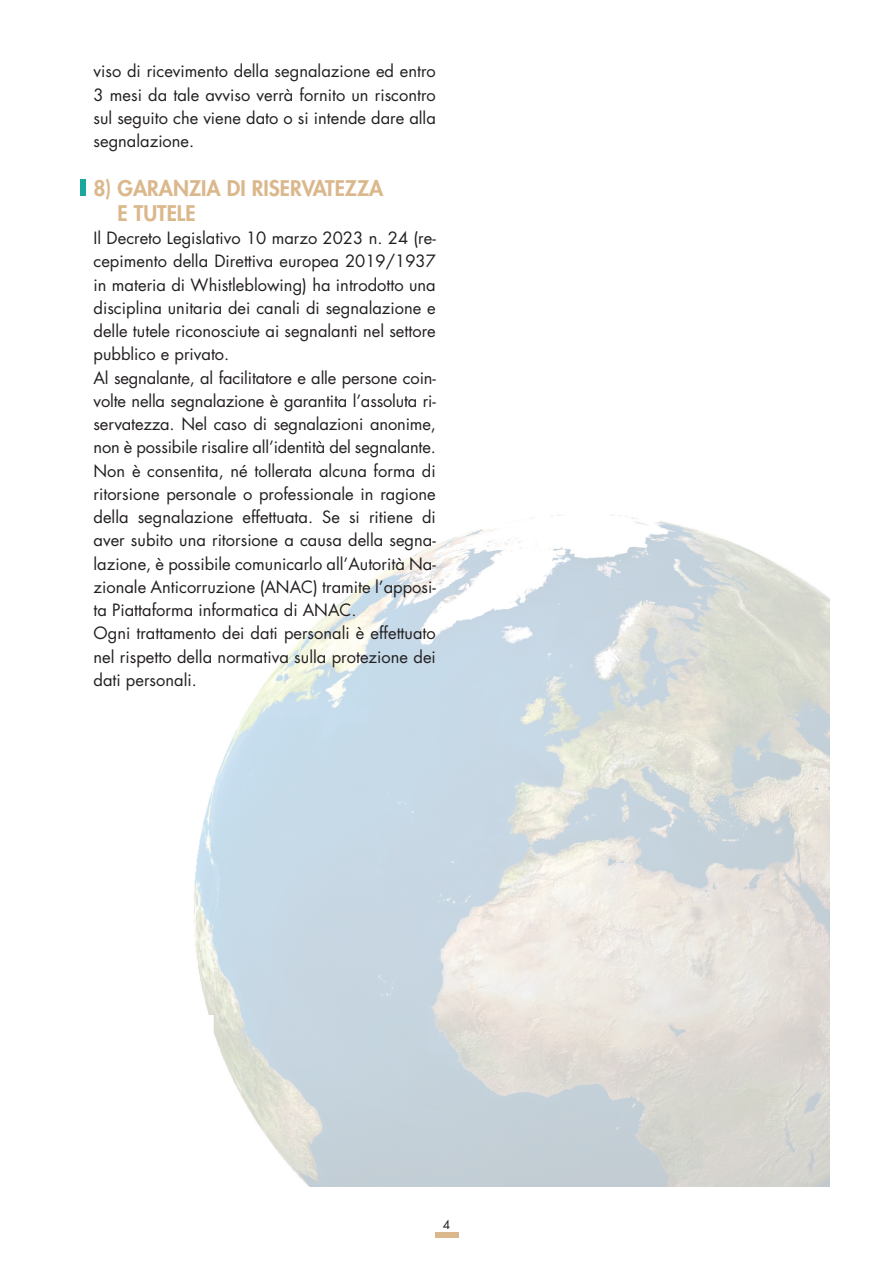
<style>
.page{position:relative;width:893px;height:1263px;background:#fff}
.page>*{position:absolute;margin:0;border:0;box-sizing:border-box;transform-origin:0 0}
.t1{font:800 21px "Futura Std";color:#dbb78c}
.t2{font:16.5px/23.2px "Futura Std";color:#231f20;text-align:justify}
.t3{font:12px "Futura Std";color:#231f20}
</style>
<div class="page">
<div style="left:435px;top:1232px;width:23px;height:6px;background:#dbb78c"></div>
<img style="left:193px;top:515px;width:636px;height:671px">
<div style="left:81px;top:179px;width:5px;height:16px;background:#1ba79b"></div>
<p class="t2" style="left:94px;top:60px;width:344px">viso di ricevimento della segnalazione ed entro 3 mesi da tale avviso verrà fornito un riscontro sul seguito che viene dato o si intende dare alla segnalazione.</p>
<p class="t1" style="left:94px;top:175px;width:291px">8) GARANZIA DI RISERVATEZZA</p>
<p class="t1" style="left:118px;top:200px;width:80px">E TUTELE</p>
<p class="t2" style="left:94px;top:227px;width:344px">Il Decreto Legislativo 10 marzo 2023 n. 24 (re&shy;cepimento della Direttiva europea 2019/1937 in materia di Whistleblowing) ha introdotto una disciplina unitaria dei canali di segnalazione e delle tutele riconosciute ai segnalanti nel settore pubblico e privato.</p>
<p class="t2" style="left:94px;top:366px;width:344px">Al segnalante, al facilitatore e alle persone coin&shy;volte nella segnalazione è garantita l’assoluta ri&shy;servatezza. Nel caso di segnalazioni anonime, non è possibile risalire all’identità del segnalante.</p>
<p class="t2" style="left:94px;top:459px;width:344px">Non è consentita, né tollerata alcuna forma di ritorsione personale o professionale in ragione della segnalazione effettuata. Se si ritiene di aver subito una ritorsione a causa della segna&shy;lazione, è possibile comunicarlo all’Autorità Na&shy;zionale Anticorruzione (ANAC) tramite l’apposi&shy;ta Piattaforma informatica di ANAC.</p>
<p class="t2" style="left:94px;top:622px;width:344px">Ogni trattamento dei dati personali è effettuato nel rispetto della normativa sulla protezione dei dati personali.</p>
<p class="t3" style="left:443px;top:1217px;width:9px">4</p>
</div>
